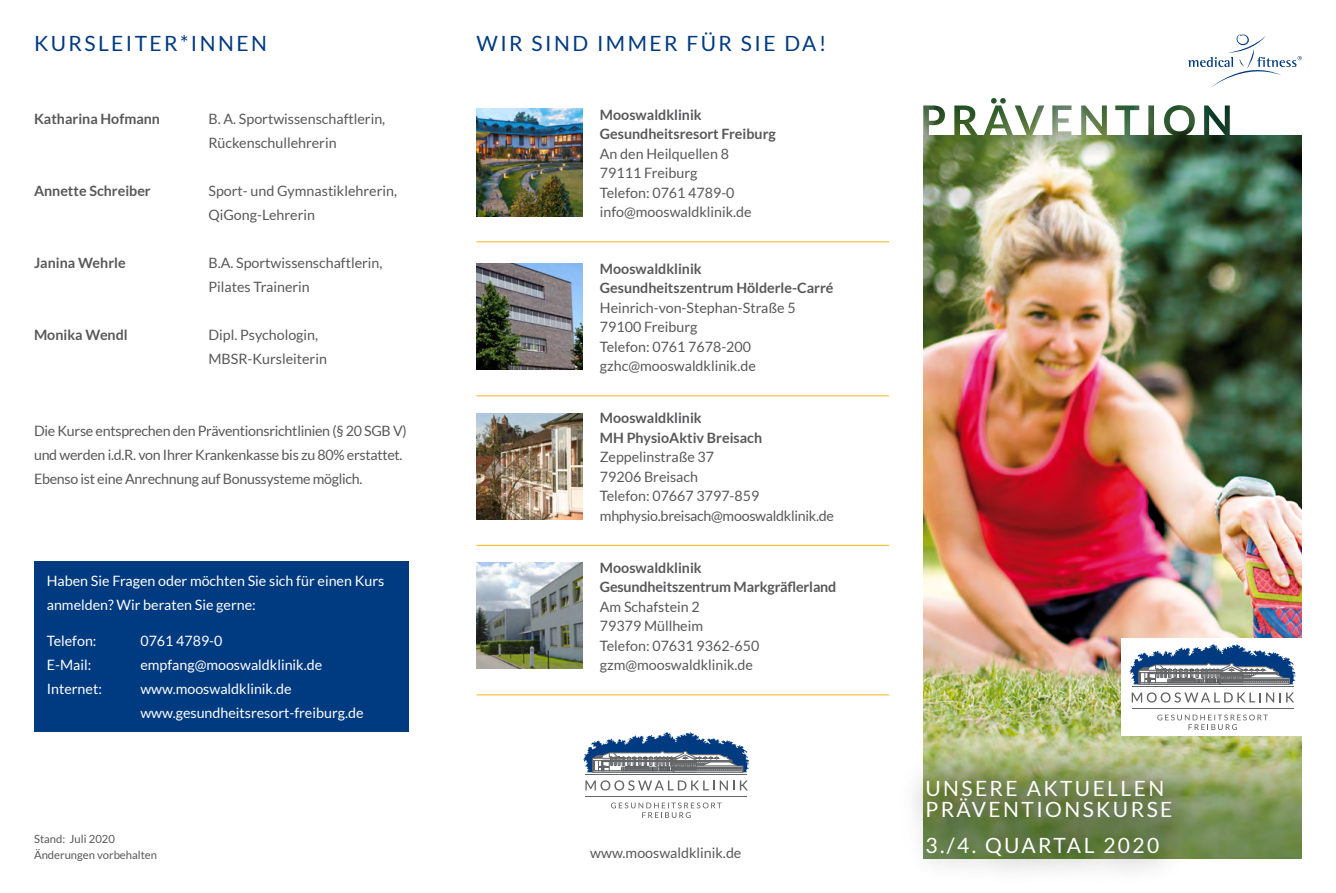
<style>
.page{position:relative;width:1336px;height:893px;background:#fff}
.page>*{position:absolute;margin:0;border:0;box-sizing:border-box;transform-origin:0 0}
.t1{font:21px/21px "Lato";letter-spacing:.115em;color:#fff}
.t2{font:21px "Lato";letter-spacing:.115em;color:#003a80}
.t3{font:14.25px/19.5px "Lato";color:#58585a}
.t4{font:700 14.25px/19.5px "Lato";color:#58585a}
.t5{font:14.25px/24px "Lato";color:#fff}
.t6{font:14.25px/24px "Lato";letter-spacing:-.02em;color:#58585a}
.t7{font:11.25px/16.5px "Lato";color:#58585a}
.s1{font-weight:400}
</style>
<div class="page">
<img style="left:990px;top:98px;width:239px;height:37px">
<img style="left:923px;top:135px;width:378px;height:724px">
<img style="left:476px;top:108px;width:107px;height:109px">
<img style="left:476px;top:264px;width:107px;height:106px">
<img style="left:476px;top:414px;width:107px;height:106px">
<img style="left:476px;top:562px;width:107px;height:107px">
<hr style="left:476px;top:241px;width:413px;height:1px;background:#f9b51d">
<hr style="left:476px;top:395px;width:413px;height:1px;background:#f9b51d">
<hr style="left:476px;top:545px;width:413px;height:1px;background:#f9b51d">
<hr style="left:476px;top:694px;width:413px;height:1px;background:#f9b51d">
<div style="left:34px;top:561px;width:374px;height:170px;background:#003a80"></div>
<div style="left:886px;top:739px;width:326px;height:154px;background:#000;opacity:.5"></div>
<div style="left:888px;top:742px;width:316px;height:149px;background:#000;opacity:.5"></div>
<div style="left:1120px;top:638px;width:215px;height:98px;background:#fff"></div>
<hr style="left:1131px;top:708px;width:162px;height:1px;background:#646567">
<hr style="left:1131px;top:687px;width:162px;height:1px;background:#646567">
<svg style="left:1157px;top:714px;width:110px;height:16px"></svg>
<svg style="left:1131px;top:692px;width:142px;height:11px"></svg>
<svg style="left:1279px;top:692px;width:14px;height:10px"></svg>
<svg style="left:1129px;top:644px;width:166px;height:40px"></svg>
<svg style="left:1188px;top:34px;width:113px;height:54px"></svg>
<hr style="left:585px;top:796px;width:162px;height:1px;background:#646567">
<hr style="left:585px;top:775px;width:162px;height:1px;background:#646567">
<svg style="left:611px;top:802px;width:110px;height:16px"></svg>
<svg style="left:585px;top:780px;width:142px;height:10px"></svg>
<svg style="left:733px;top:780px;width:14px;height:10px"></svg>
<svg style="left:583px;top:732px;width:166px;height:40px"></svg>
<h1 class="t2" style="left:34px;top:32px;width:234px">Kursleiter*I nnen</h1>
<p class="t4" style="left:34px;top:109px;width:127px">Katharina Hofmann</p>
<p class="t3" style="left:208px;top:109px;width:178px">B. A. Sportwissenschaftlerin,</p>
<p class="t3" style="left:34px;top:133px;width:63px">R</p>
<p class="t3" style="left:218px;top:133px;width:120px">ückenschullehrerin</p>
<p class="t4" style="left:34px;top:181px;width:151px">Annette Schreiber <span class="s1">S</span></p>
<p class="t3" style="left:208px;top:179px;width:190px;line-height:24px;text-indent:8px">port- und Gymnastiklehrerin,<br>QiGong-Lehrerin</p>
<p class="t4" style="left:34px;top:253px;width:93px">Janina Wehrle</p>
<p class="t3" style="left:208px;top:251px;width:175px;line-height:24px">B.A. Sportwissenschaftlerin,<br>Pilates Trainerin</p>
<p class="t4" style="left:34px;top:325px;width:95px">Monika Wendl</p>
<p class="t3" style="left:208px;top:323px;width:120px;line-height:24px">Dipl. Psychologin,<br>MBSR-Kursleiterin</p>
<p class="t6" style="left:34px;top:419px;width:374px">Die Kurse entsprechen den Präventionsrichtlinien (§ 20 SGB V) und werden i.d.R. von I hrer Krankenkasse bis zu 80% erstattet.<br>Ebenso ist eine Anrechnung auf Bonussysteme möglich.</p>
<p class="t5" style="left:47px;top:568px;width:339px">Haben Sie Fragen oder möchten Sie sich für einen Kurs anmelden? Wir beraten Sie gerne:</p>
<p class="t5" style="left:47px;top:629px;width:51px">Telefon:</p>
<p class="t5" style="left:140px;top:629px;width:84px">0761 4789-0</p>
<p class="t5" style="left:47px;top:653px;width:46px">E-Mail:</p>
<p class="t5" style="left:140px;top:653px;width:183px">empfang@mooswaldklinik.de</p>
<p class="t5" style="left:47px;top:677px;width:57px">I nternet:</p>
<p class="t5" style="left:140px;top:677px;width:224px">www.mooswaldklinik.de www.gesundheitsresort-freiburg.de</p>
<p class="t7" style="left:34px;top:830px;width:124px">Stand: Juli 2020<br>Änderungen vorbehalten</p>
<h1 class="t2" style="left:476px;top:32px;width:351px">Wir sind immer für Sie da!</h1>
<p class="t4" style="left:600px;top:105px;width:177px">Mooswaldklinik<br>Gesundheitsresort Freiburg</p>
<p class="t3" style="left:600px;top:144px;width:153px">An den Heilquellen 8<br>79111 Freiburg<br>Telefon: 0761 4789-0 info@mooswaldklinik.de</p>
<p class="t4" style="left:600px;top:259px;width:235px">Mooswaldklinik<br>Gesundheitszentrum Hölderle-Carré</p>
<p class="t3" style="left:600px;top:298px;width:197px">Heinrich-von-Stephan-Straße 5<br>79100 Freiburg<br>Telefon: 0761 7678-200 gzhc@mooswaldklinik.de</p>
<p class="t4" style="left:600px;top:408px;width:164px">Mooswaldklinik<br>MH PhysioAktiv Breisach</p>
<p class="t3" style="left:600px;top:447px;width:235px">Zeppelinstraße 37<br>79206 Breisach<br>Telefon: 07667 3797-859 mhphysio.breisach@mooswaldklinik.de</p>
<p class="t4" style="left:600px;top:558px;width:238px">Mooswaldklinik<br>Gesundheitszentrum Markgräflerland</p>
<p class="t3" style="left:600px;top:597px;width:161px">Am Schafstein 2<br>79379 Müllheim<br>Telefon: 07631 9362-650 gzm@mooswaldklinik.de</p>
<p class="t3" style="left:590px;top:843px;width:153px">www.mooswaldklinik.de</p>
<h1 class="t1" style="left:925px;top:778px;width:248px">U nsere Aktuellen<br>Präventionskurse</h1>
<h1 class="t1" style="left:925px;top:835px;width:235px">3./4. Quartal 2020</h1>
</div>
